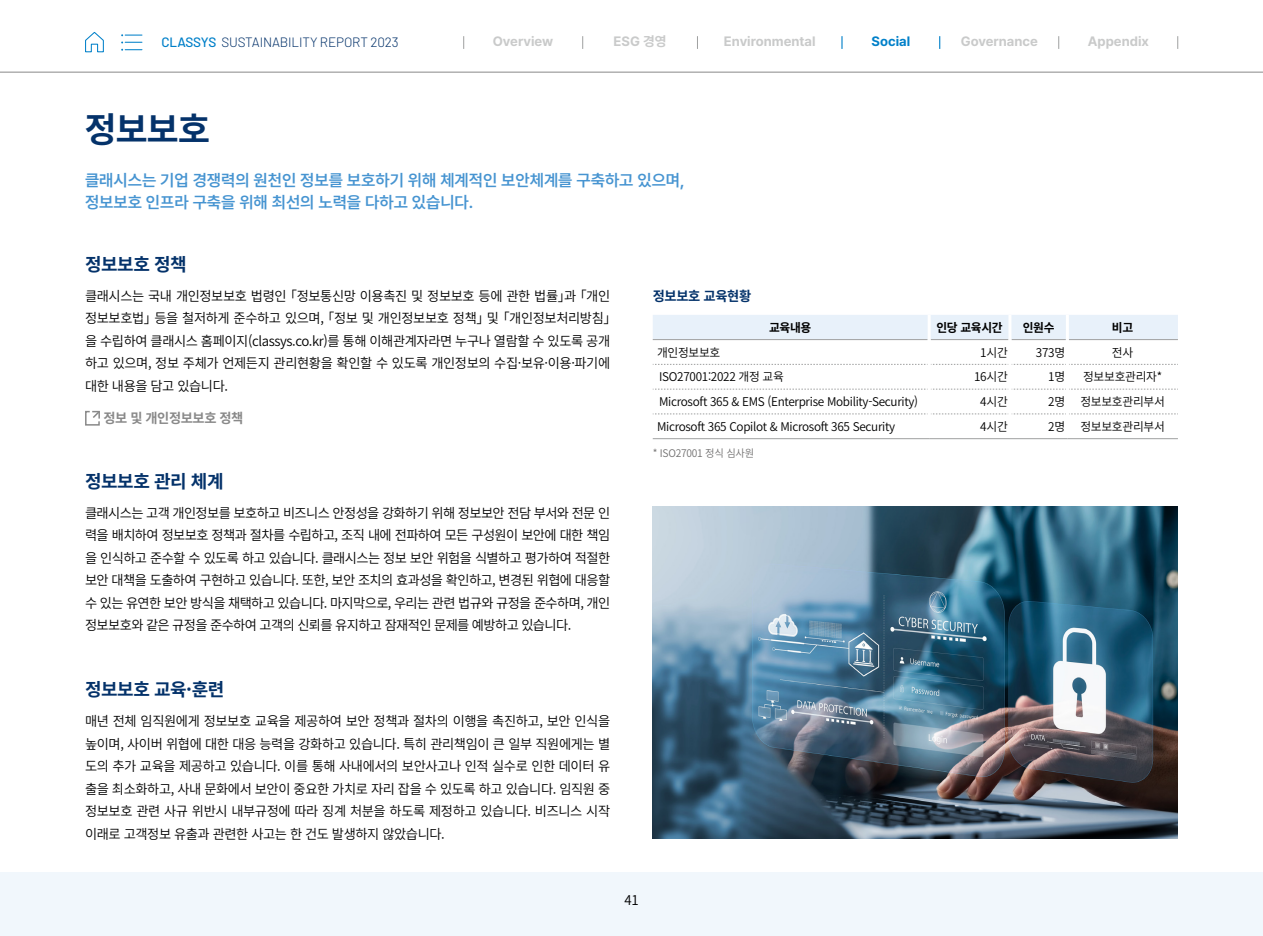
<style>
.page{position:relative;width:1263px;height:936px;background:#fff}
.page>*{position:absolute;margin:0;border:0;box-sizing:border-box;transform-origin:0 0}
.t1{font:700 36px "Pretendard";color:#04326a}
.t2{font:700 18px "Noto Sans CJ Kkr";letter-spacing:-.025em;color:#04326a}
.t3{font:600 16.5px/22.5px "Pretendard";color:#4694d1}
.t4{font:600 13.5px/22.5px "Noto Sans CJ Kkr";letter-spacing:-.03em;color:#000;text-align:justify}
.t5{font:700 13.5px "Pretendard";color:#c9caca}
.t6{font:300 13.5px "Barlow";letter-spacing:-.01em;color:#04326a}
.t7{font:700 13.5px "Noto Sans CJ Kkr";letter-spacing:-.03em;color:#898989}
.t8{font:700 13.5px "Noto Sans CJ Kkr";letter-spacing:-.025em;color:#04326a}
.t9{font:700 13.5px "Pretendard";color:#0080c9}
.t10{font:600 12px "Noto Sans CJ Kkr";letter-spacing:-.025em;color:#000}
.t11{font:700 12px "Noto Sans CJ Kkr";letter-spacing:-.025em;color:#000}
.t12{font:600 10.5px "Noto Sans CJ Kkr";letter-spacing:-.025em;color:#727171}
.s1{font-weight:500;color:#0080c9}
</style>
<div class="page">
<svg style="left:85px;top:410px;width:15px;height:16px"></svg>
<div style="left:653px;top:315px;width:525px;height:24px;background:#e8f1fa"></div>
<hr style="left:653px;top:339px;width:275px;height:1px;background:#9fa0a0">
<hr style="left:931px;top:339px;width:77px;height:1px;background:#9fa0a0">
<hr style="left:1011px;top:339px;width:55px;height:1px;background:#9fa0a0">
<hr style="left:1069px;top:339px;width:109px;height:1px;background:#9fa0a0">
<svg style="left:653px;top:364px;width:525px;height:1px"></svg>
<svg style="left:653px;top:389px;width:525px;height:1px"></svg>
<svg style="left:653px;top:413px;width:525px;height:1px"></svg>
<hr style="left:928px;top:315px;width:3px;height:24px;background:#fff">
<hr style="left:1008px;top:315px;width:3px;height:24px;background:#fff">
<hr style="left:1066px;top:315px;width:3px;height:24px;background:#fff">
<hr style="left:928px;top:364px;width:3px;height:25px;background:#fff">
<hr style="left:1008px;top:364px;width:3px;height:25px;background:#fff">
<hr style="left:1066px;top:364px;width:3px;height:25px;background:#fff">
<hr style="left:928px;top:389px;width:3px;height:25px;background:#fff">
<hr style="left:1008px;top:389px;width:3px;height:25px;background:#fff">
<hr style="left:1066px;top:389px;width:3px;height:25px;background:#fff">
<hr style="left:653px;top:438px;width:276px;height:1px;background:#9fa0a0">
<hr style="left:929px;top:438px;width:81px;height:1px;background:#9fa0a0">
<hr style="left:1010px;top:438px;width:57px;height:1px;background:#9fa0a0">
<hr style="left:1067px;top:438px;width:111px;height:1px;background:#9fa0a0">
<img style="left:653px;top:507px;width:525px;height:331px">
<hr style="left:0;top:72px;width:1263px;height:1px;background:#898989">
<svg style="left:85px;top:32px;width:19px;height:21px"></svg>
<svg style="left:121px;top:34px;width:21px;height:2px"></svg>
<svg style="left:121px;top:42px;width:21px;height:1px"></svg>
<svg style="left:121px;top:49px;width:21px;height:2px"></svg>
<svg style="left:463px;top:36px;width:1px;height:13px"></svg>
<svg style="left:1177px;top:36px;width:1px;height:13px"></svg>
<svg style="left:1058px;top:36px;width:1px;height:13px"></svg>
<svg style="left:939px;top:36px;width:1px;height:13px"></svg>
<svg style="left:841px;top:36px;width:1px;height:13px"></svg>
<svg style="left:697px;top:36px;width:1px;height:13px"></svg>
<svg style="left:582px;top:36px;width:1px;height:13px"></svg>
<div style="left:0;top:872px;width:1263px;height:63px;background:#f1f7fc"></div>
<p class="t6" style="left:162px;top:32px;width:239px"><span class="s1">CLASSYS</span> SUSTAINABILITY REPORT 2023</p>
<p class="t5" style="left:493px;top:33px;width:62px">Overview</p>
<p class="t5" style="left:614px;top:33px;width:54px">ESG 경영</p>
<p class="t5" style="left:724px;top:33px;width:93px">Environmental</p>
<p class="t9" style="left:872px;top:33px;width:40px">Social</p>
<p class="t5" style="left:961px;top:33px;width:79px">Governance</p>
<p class="t5" style="left:1088px;top:33px;width:63px">Appendix</p>
<h1 class="t1" style="left:85px;top:109px;width:126px">정보보호</h1>
<p class="t3" style="left:85px;top:169px;width:601px">클래시스는 기업 경쟁력의 원천인 정보를 보호하기 위해 체계적인 보안체계를 구축하고 있으며, 정보보호 인프라 구축을 위해 최선의 노력을 다하고 있습니다.</p>
<h2 class="t2" style="left:85px;top:254px;width:103px">정보보호 정책</h2>
<p class="t4" style="left:85px;top:285px;width:527px">클래시스는 국내 개인정보보호 법령인 ｢정보통신망 이용촉진 및 정보보호 등에 관한 법률｣과 ｢개인 정보보호법｣ 등을 철저하게 준수하고 있으며, ｢정보 및 개인정보보호 정책｣ 및 ｢개인정보처리방침｣을 수립하여 클래시스 홈페이지(classys.co.kr)를 통해 이해관계자라면 누구나 열람할 수 있도록 공개 하고 있으며, 정보 주체가 언제든지 관리현황을 확인할 수 있도록 개인정보의 수집·보유·이용·파기에 대한 내용을 담고 있습니다.</p>
<p class="t7" style="left:104px;top:410px;width:141px">정보 및 개인정보보호 정책</p>
<h2 class="t2" style="left:85px;top:471px;width:140px">정보보호 관리 체계</h2>
<p class="t4" style="left:85px;top:502px;width:527px">클래시스는 고객 개인정보를 보호하고 비즈니스 안정성을 강화하기 위해 정보보안 전담 부서와 전문 인 력을 배치하여 정보보호 정책과 절차를 수립하고, 조직 내에 전파하여 모든 구성원이 보안에 대한 책임 을 인식하고 준수할 수 있도록 하고 있습니다. 클래시스는 정보 보안 위험을 식별하고 평가하여 적절한 보안 대책을 도출하여 구현하고 있습니다. 또한, 보안 조치의 효과성을 확인하고, 변경된 위협에 대응할 수 있는 유연한 보안 방식을 채택하고 있습니다. 마지막으로, 우리는 관련 법규와 규정을 준수하며, 개인 정보보호와 같은 규정을 준수하여 고객의 신뢰를 유지하고 잠재적인 문제를 예방하고 있습니다.</p>
<h2 class="t2" style="left:85px;top:679px;width:141px">정보보호 교육·훈련</h2>
<p class="t4" style="left:85px;top:710px;width:527px">매년 전체 임직원에게 정보보호 교육을 제공하여 보안 정책과 절차의 이행을 촉진하고, 보안 인식을 높이며, 사이버 위협에 대한 대응 능력을 강화하고 있습니다. 특히 관리책임이 큰 일부 직원에게는 별 도의 추가 교육을 제공하고 있습니다. 이를 통해 사내에서의 보안사고나 인적 실수로 인한 데이터 유 출을 최소화하고, 사내 문화에서 보안이 중요한 가치로 자리 잡을 수 있도록 하고 있습니다. 임직원 중 정보보호 관련 사규 위반시 내부규정에 따라 징계 처분을 하도록 제정하고 있습니다. 비즈니스 시작 이래로 고객정보 유출과 관련한 사고는 한 건도 발생하지 않았습니다.</p>
<p class="t8" style="left:653px;top:288px;width:100px">정보보호 교육현황</p>
<p class="t11" style="left:769px;top:320px;width:44px">교육내용</p>
<p class="t11" style="left:936px;top:320px;width:68px">인당 교육시간</p>
<p class="t11" style="left:1023px;top:320px;width:33px">인원수</p>
<p class="t11" style="left:1112px;top:320px;width:23px">비고</p>
<p class="t10" style="left:657px;top:345px;width:65px">개인정보보호</p>
<p class="t10" style="left:980px;top:345px;width:29px">1시간</p>
<p class="t10" style="left:1036px;top:345px;width:31px">373명</p>
<p class="t10" style="left:1112px;top:345px;width:23px">전사</p>
<p class="t10" style="left:659px;top:370px;width:126px">ISO27001:2022 개정 교육</p>
<p class="t10" style="left:974px;top:370px;width:35px">16시간</p>
<p class="t10" style="left:1048px;top:370px;width:18px">1명</p>
<p class="t10" style="left:1083px;top:370px;width:81px">정보보호관리자*</p>
<p class="t10" style="left:659px;top:395px;width:260px">Microsoft 365 &amp; EMS (Enterprise Mobility-Security)</p>
<p class="t10" style="left:980px;top:395px;width:29px">4시간</p>
<p class="t10" style="left:1048px;top:395px;width:18px">2명</p>
<p class="t10" style="left:1080px;top:395px;width:86px">정보보호관리부서</p>
<p class="t10" style="left:657px;top:419px;width:240px">Microsoft 365 Copilot &amp; Microsoft 365 Security</p>
<p class="t10" style="left:980px;top:419px;width:29px">4시간</p>
<p class="t10" style="left:1048px;top:419px;width:18px">2명</p>
<p class="t10" style="left:1080px;top:419px;width:86px">정보보호관리부서</p>
<p class="t12" style="left:653px;top:447px;width:103px">* ISO27001 정식 심사원</p>
<p class="t4" style="left:624px;top:889px;width:16px">41</p>
</div>
